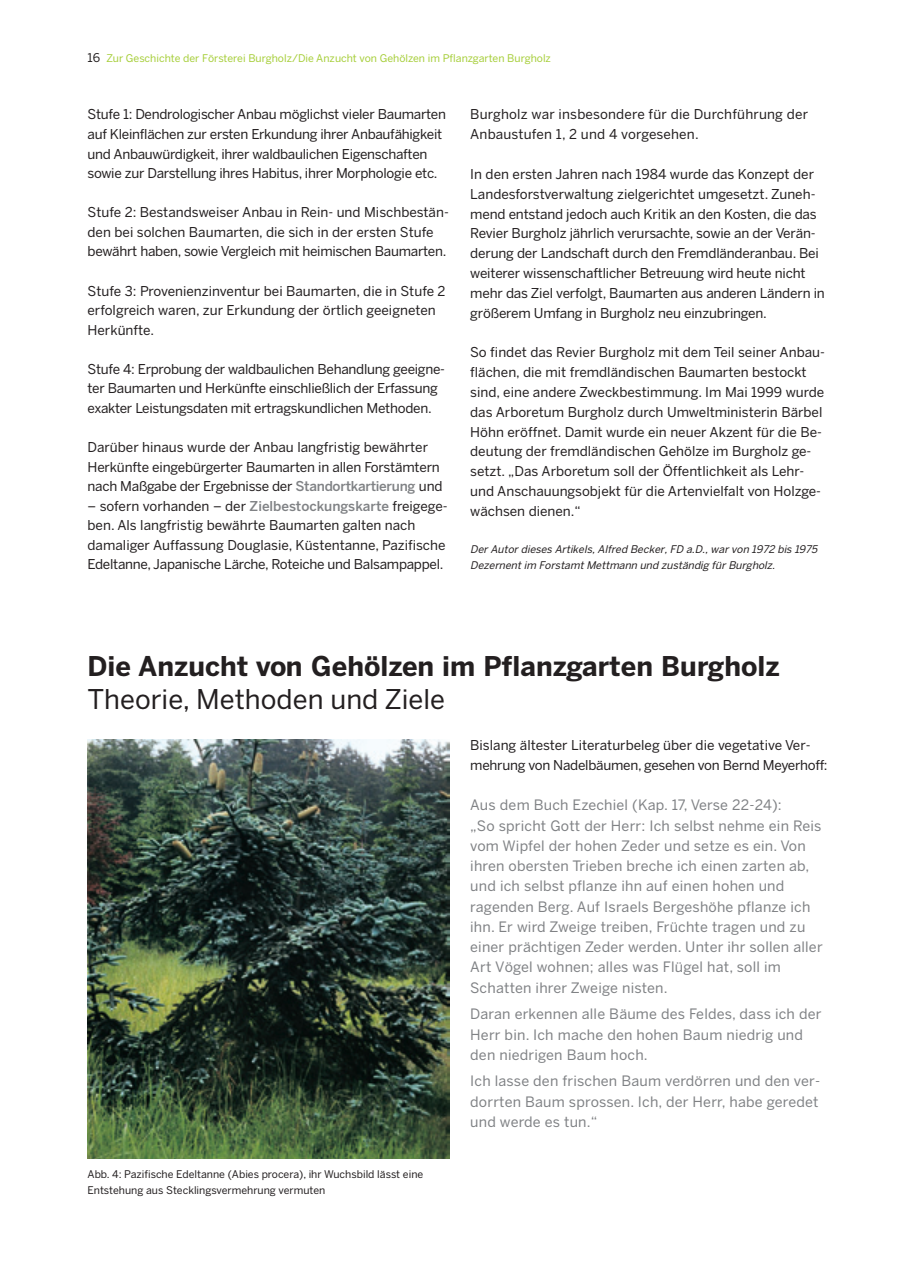
<style>
.page{position:relative;width:898px;height:1268px;background:#fff}
.page>*{position:absolute;margin:0;border:0;box-sizing:border-box;transform-origin:0 0}
.t1{font:700 27px "Benton Sans";color:#231f20}
.t2{font:27px "Benton Sans";color:#231f20}
.t3{font:14.25px/20.2px "Benton Sans";letter-spacing:.015em;color:#808285}
.t4{font:13.5px/19.5px "Benton Sans";letter-spacing:-.015em;color:#231f20}
.t5{font:13.5px/19.8px "Benton Sans";letter-spacing:.015em;color:#231f20}
.t6{font:italic 10.5px/16.8px "Benton Sans";color:#231f20}
.t7{font:10.5px/16.5px "Benton Sans";color:#231f20}
.t8{font:10.5px "Benton Sans";color:#a6ce39}
.s1{font-size:12px;color:#231f20}
.s2{font-weight:500;color:#808285}
</style>
<div class="page">
<img style="left:87px;top:739px;width:363px;height:420px">
<p class="t8" style="left:88px;top:53px;width:465px"><span class="s1">16</span> Zur Geschichte der Försterei Burgholz/Die Anzucht von Gehölzen im Pflanzgarten Burgholz</p>
<p class="t4" style="left:87px;top:105px;width:360px">Stufe 1: Dendrologischer Anbau möglichst vieler Baumarten auf Kleinflächen zur ersten Erkundung ihrer Anbaufähigkeit und Anbauwürdigkeit, ihrer waldbaulichen Eigenschaften sowie zur Darstellung ihres Habitus, ihrer Morphologie etc.</p>
<p class="t4" style="left:88px;top:203px;width:363px">Stufe 2: Bestandsweiser Anbau in Rein- und Mischbestän&shy;den bei solchen Baumarten, die sich in der ersten Stufe bewährt haben, sowie Vergleich mit heimischen Baumarten.</p>
<p class="t4" style="left:88px;top:281px;width:360px">Stufe 3: Provenienzinventur bei Baumarten, die in Stufe 2 erfolgreich waren, zur Erkundung der örtlich geeigneten<br>Herkünfte.</p>
<p class="t4" style="left:88px;top:359px;width:359px">Stufe 4: Erprobung der waldbaulichen Behandlung geeigne&shy;ter Baumarten und Herkünfte einschließlich der Erfassung exakter Leistungsdaten mit ertragskundlichen Methoden.</p>
<p class="t4" style="left:88px;top:438px;width:357px">Darüber hinaus wurde der Anbau langfristig bewährter<br>Herkünfte eingebürgerter Baumarten in allen Forstämtern nach Maßgabe der Ergebnisse der <span class="s2">Standortkartierung</span> und</p>
<p class="t4" style="left:88px;top:496px;width:362px">– sofern vorhanden – der <span class="s2">Zielbestockungskarte</span> freigege&shy;ben. Als langfristig bewährte Baumarten galten nach damaliger Auffassung Douglasie, Küstentanne, Pazifische Edeltanne, Japanische Lärche, Roteiche und Balsampappel.</p>
<p class="t5" style="left:470px;top:105px;width:339px">Burgholz war insbesondere für die Durchführung der<br>Anbaustufen 1, 2 und 4 vorgesehen.</p>
<p class="t4" style="left:470px;top:164px;width:356px">In den ersten Jahren nach 1984 wurde das Konzept der Landesforstverwaltung zielgerichtet umgesetzt. Zuneh&shy;mend entstand jedoch auch Kritik an den Kosten, die das Revier Burgholz jährlich verursachte, sowie an der Verän&shy;derung der Landschaft durch den Fremdländeranbau. Bei weiterer wissenschaftlicher Betreuung wird heute nicht mehr das Ziel verfolgt, Baumarten aus anderen Ländern in größerem Umfang in Burgholz neu einzubringen.</p>
<p class="t4" style="left:470px;top:343px;width:356px">So findet das Revier Burgholz mit dem Teil seiner Anbau&shy;flächen, die mit fremdländischen Baumarten bestockt sind, eine andere Zweckbestimmung. Im Mai 1999 wurde das Arboretum Burgholz durch Umweltministerin Bärbel Höhn eröffnet. Damit wurde ein neuer Akzent für die Be&shy;deutung der fremdländischen Gehölze im Burgholz ge&shy;setzt. „Das Arboretum soll der Öffentlichkeit als Lehr&shy;und Anschauungsobjekt für die Artenvielfalt von Holzge&shy;wächsen dienen.“</p>
<p class="t6" style="left:470px;top:541px;width:350px">Der Autor dieses Artikels, Alfred Becker, FD a.D., war von 1972 bis 1975<br>Dezernent im Forstamt Mettmann und zuständig für Burgholz.</p>
<h1 class="t1" style="left:88px;top:651px;width:694px">Die Anzucht von Gehölzen im Pflanzgarten Burgholz</h1>
<h1 class="t2" style="left:87px;top:684px;width:359px">Theorie, Methoden und Ziele</h1>
<p class="t7" style="left:88px;top:1166px;width:337px">Abb. 4: Pazifische Edeltanne (Abies procera), ihr Wuchsbild lässt eine<br>Entstehung aus Stecklingsvermehrung vermuten</p>
<p class="t4" style="left:470px;top:736px;width:359px">Bislang ältester Literaturbeleg über die vegetative Ver&shy;mehrung von Nadelbäumen, gesehen von Bernd Meyerhoff:</p>
<p class="t3" style="left:470px;top:795px;width:354px">Aus dem Buch Ezechiel (Kap. 17, Verse 22-24):<br>„So spricht Gott der Herr: Ich selbst nehme ein Reis vom Wipfel der hohen Zeder und setze es ein. Von ihren obersten Trieben breche ich einen zarten ab, und ich selbst pflanze ihn auf einen hohen und ragenden Berg. Auf Israels Bergeshöhe pflanze ich ihn. Er wird Zweige treiben, Früchte tragen und zu einer prächtigen Zeder werden. Unter ihr sollen aller Art Vögel wohnen; alles was Flügel hat, soll im Schatten ihrer Zweige nisten.</p>
<p class="t3" style="left:470px;top:1004px;width:353px">Daran erkennen alle Bäume des Feldes, dass ich der<br>Herr bin. Ich mache den hohen Baum niedrig und den niedrigen Baum hoch.</p>
<p class="t3" style="left:470px;top:1071px;width:351px;text-align:justify">Ich lasse den frischen Baum verdörren und den ver&shy;dorrten Baum sprossen. Ich, der Herr, habe geredet und werde es tun.“</p>
</div>
